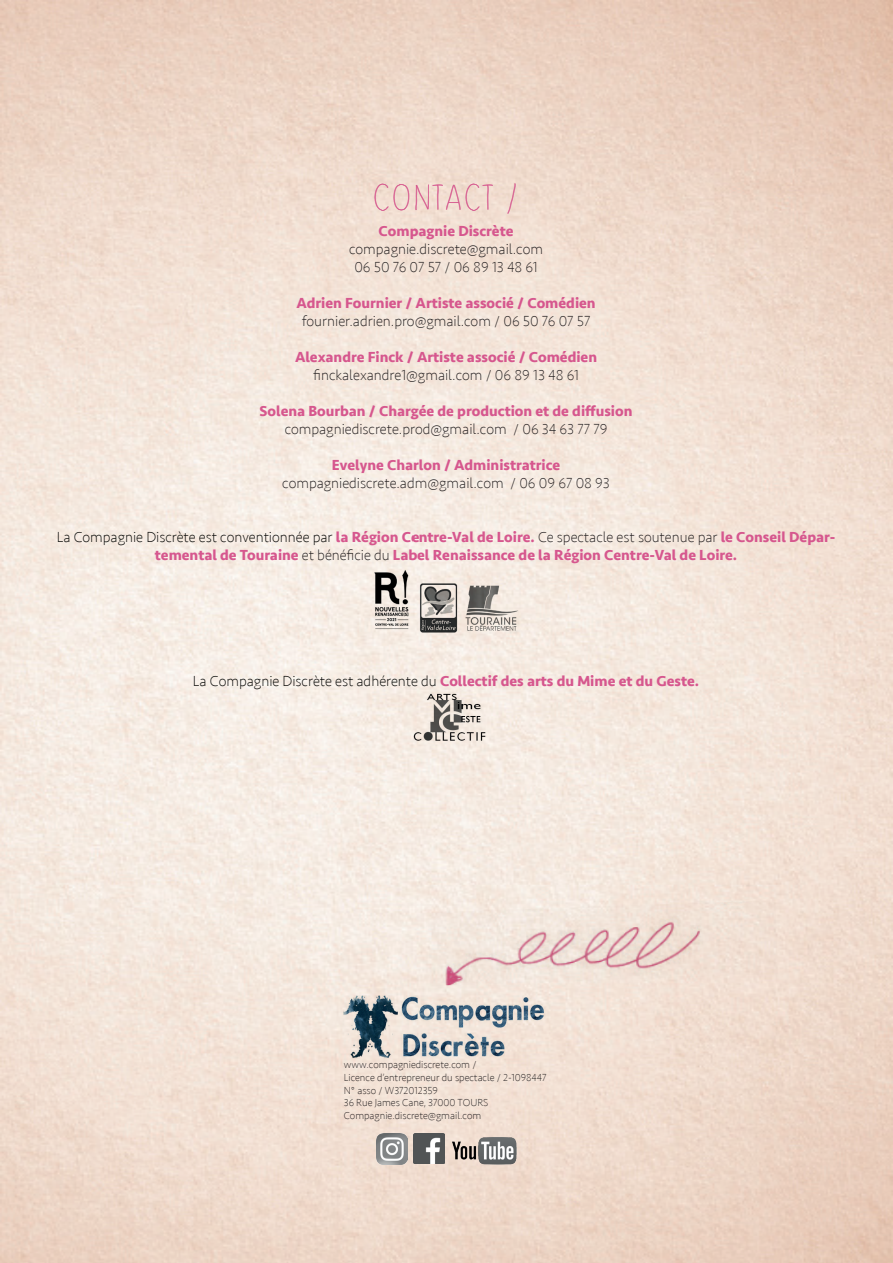
<style>
.page{position:relative;width:893px;height:1263px;background:#fff}
.page>*{position:absolute;margin:0;border:0;box-sizing:border-box;transform-origin:0 0}
.t1{font:36px "Avenir Condensed Hand";color:#d6578e}
.t2{font:700 15px/18px "Seravek";color:#d6578e;text-align:center}
.t3{font:200 15px/18px "Seravek";color:#231f20;text-align:center}
.t4{font:200 15px "Seravek";color:#040503}
.t5{font:200 10.5px/12.6px "Seravek";color:#231f20}
.s1{font-weight:200;color:#040503}
.s2{font-weight:200;color:#231f20}
.s3{font-weight:700;color:#d6578e}
</style>
<div class="page">
<img style="left:0;top:0;width:893px;height:1263px">
<img style="left:405px;top:691px;width:82px;height:49px">
<img style="left:415px;top:523px;width:107px;height:141px">
<img style="left:413px;top:1133px;width:31px;height:30px">
<img style="left:447px;top:1132px;width:70px;height:34px">
<img style="left:428px;top:900px;width:350px;height:86px">
<img style="left:344px;top:996px;width:204px;height:63px">
<img style="left:377px;top:1134px;width:30px;height:30px">
<img style="left:371px;top:569px;width:42px;height:63px">
<h1 class="t1" style="left:373px;top:167px;width:147px">CONTACT /</h1>
<p class="t2" style="left:379px;top:222px;width:136px">Compagnie Discrète</p>
<p class="t3" style="left:349px;top:240px;width:195px">compagnie.discrete@gmail.com<br>06 50 76 07 57 / 06 89 13 48 61</p>
<p class="t2" style="left:296px;top:294px;width:301px">Adrien Fournier / Artiste associé / Comédien</p>
<p class="t3" style="left:302px;top:312px;width:290px">fournier.adrien.pro@gmail.com / 06 50 76 07 57</p>
<p class="t2" style="left:295px;top:348px;width:304px">Alexandre Finck / Artiste associé / Comédien</p>
<p class="t3" style="left:313px;top:366px;width:267px">finckalexandre1@gmail.com / 06 89 13 48 61</p>
<p class="t2" style="left:260px;top:402px;width:374px">Solena Bourban / Chargée de production et de diffusion</p>
<p class="t3" style="left:285px;top:420px;width:324px">compagniediscrete.prod@gmail.com / 06 34 63 77 79</p>
<p class="t2" style="left:332px;top:456px;width:230px">Evelyne Charlon / Administratrice</p>
<p class="t3" style="left:282px;top:474px;width:329px">compagniediscrete.adm@gmail.com / 06 09 67 08 93</p>
<p class="t2" style="left:57px;top:528px;width:780px"><span class="s1">La Compagnie Discrète est conventionnée par</span> la Région Centre-Val de Loire. <span class="s2">Ce spectacle est soutenue par</span> le Conseil Dépar&shy;temental de Touraine <span class="s2">et bénéficie du</span> Label Renaissance de la Région Centre-Val de Loire.</p>
<p class="t4" style="left:193px;top:672px;width:508px">La Compagnie Discrète est adhérente du <span class="s3">Collectif des arts du Mime et du Geste.</span></p>
<p class="t5" style="left:344px;top:1059px;width:204px">www.compagniediscrete.com /<br>Licence d’entrepreneur du spectacle / 2-1098447<br>N° asso / W372012359<br>36 Rue James Cane, 37000 TOURS<br>Compagnie.discrete@gmail.com</p>
</div>
